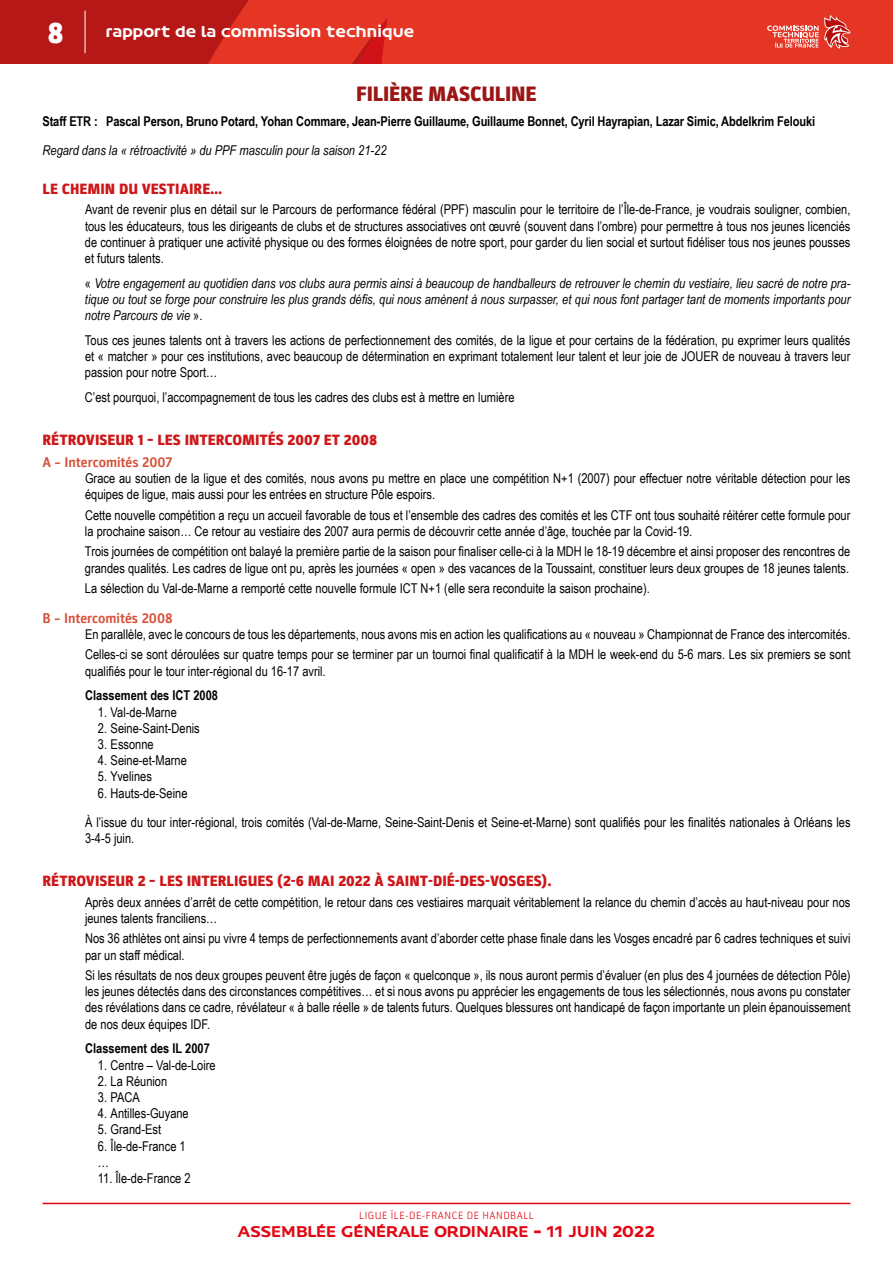
<style>
.page{position:relative;width:893px;height:1263px;background:#fff}
.page>*{position:absolute;margin:0;border:0;box-sizing:border-box;transform-origin:0 0}
.t1{font:900 30px "Parka";color:#fff}
.t2{font:900 21px "Parka";letter-spacing:-.01em;color:#9b1614}
.t3{font:900 15px "Parka";color:#cd1719}
.t4{font:15px "FF Hand V";color:#e30613}
.t5{font:15px "FF Hand V";color:#fff}
.t6{font:700 14.25px "Parka";color:#d74f38}
.t7{font:13.5px/16.2px "Arial Narrow";color:#000}
.t8{font:italic 13.5px/16.2px "Arial Narrow";color:#000;text-align:justify}
.t9{font:700 13.5px "Arial Narrow";letter-spacing:-.01em;color:#000}
.t10{font:300 10.5px "Parka";letter-spacing:.05em;color:#e30613}
.s1{font-style:normal}
</style>
<div class="page">
<hr style="left:43px;top:1203px;width:807px;height:1px;background:#e30613">
<svg style="left:0;top:0;width:893px;height:15px;background:#d82d20"></svg>
<hr style="left:85px;top:11px;width:1px;height:42px;background:#fff">
<svg style="left:0;top:15px;width:893px;height:49px;background:#d83023"></svg>
<h1 class="t1" style="left:47px;top:16px;width:18px">8</h1>
<p class="t5" style="left:106px;top:22px;width:310px">rapport de la commission technique</p>
<h2 class="t2" style="left:356px;top:82px;width:182px">FILIÈRE MASCULINE</h2>
<p class="t9" style="left:43px;top:111px;width:774px">Staff ETR : Pascal Person, Bruno Potard, Yohan Commare, Jean-Pierre Guillaume, Guillaume Bonnet, Cyril Hayrapian, Lazar Simic, Abdelkrim Felouki</p>
<p class="t8" style="left:43px;top:142px;width:345px">Regard dans la « rétroactivité » du PPF masculin pour la saison 21-22</p>
<p class="t3" style="left:43px;top:180px;width:182px">LE CHEMIN DU VESTIAIRE…</p>
<p class="t7" style="left:85px;top:201px;width:767px;text-align:justify">Avant de revenir plus en détail sur le Parcours de performance fédéral (PPF) masculin pour le territoire de l’Île-de-France, je voudrais souligner, combien, tous les éducateurs, tous les dirigeants de clubs et de structures associatives ont œuvré (souvent dans l’ombre) pour permettre à tous nos jeunes licenciés de continuer à pratiquer une activité physique ou des formes éloignées de notre sport, pour garder du lien social et surtout fidéliser tous nos jeunes pousses et futurs talents.</p>
<p class="t8" style="left:85px;top:275px;width:767px"><span class="s1">«</span> Votre engagement au quotidien dans vos clubs aura permis ainsi à beaucoup de handballeurs de retrouver le chemin du vestiaire, lieu sacré de notre pra&shy;tique ou tout se forge pour construire les plus grands défis, qui nous amènent à nous surpasser, et qui nous font partager tant de moments importants pour notre Parcours de vie <span class="s1">».</span></p>
<p class="t7" style="left:85px;top:331px;width:767px;text-align:justify">Tous ces jeunes talents ont à travers les actions de perfectionnement des comités, de la ligue et pour certains de la fédération, pu exprimer leurs qualités et « matcher » pour ces institutions, avec beaucoup de détermination en exprimant totalement leur talent et leur joie de JOUER de nouveau à travers leur passion pour notre Sport…</p>
<p class="t7" style="left:85px;top:389px;width:431px">C’est pourquoi, l’accompagnement de tous les cadres des clubs est à mettre en lumière</p>
<p class="t3" style="left:43px;top:432px;width:336px">RÉTROVISEUR 1 – LES INTERCOMITÉS 2007 ET 2008</p>
<p class="t6" style="left:43px;top:454px;width:131px">A – Intercomités 2007</p>
<p class="t7" style="left:85px;top:470px;width:767px">Grace au soutien de la ligue et des comités, nous avons pu mettre en place une compétition N+1 (2007) pour effectuer notre véritable détection pour les équipes de ligue, mais aussi pour les entrées en structure Pôle espoirs.</p>
<p class="t7" style="left:85px;top:506px;width:767px">Cette nouvelle compétition a reçu un accueil favorable de tous et l’ensemble des cadres des comités et les CTF ont tous souhaité réitérer cette formule pour la prochaine saison… Ce retour au vestiaire des 2007 aura permis de découvrir cette année d’âge, touchée par la Covid-19.</p>
<p class="t7" style="left:85px;top:543px;width:767px">Trois journées de compétition ont balayé la première partie de la saison pour finaliser celle-ci à la MDH le 18-19 décembre et ainsi proposer des rencontres de grandes qualités. Les cadres de ligue ont pu, après les journées « open » des vacances de la Toussaint, constituer leurs deux groupes de 18 jeunes talents.</p>
<p class="t7" style="left:85px;top:580px;width:566px">La sélection du Val-de-Marne a remporté cette nouvelle formule ICT N+1 (elle sera reconduite la saison prochaine).</p>
<p class="t6" style="left:43px;top:610px;width:132px">B – Intercomités 2008</p>
<p class="t7" style="left:85px;top:623px;width:767px;line-height:20.4px">En parallèle, avec le concours de tous les départements, nous avons mis en action les qualifications au « nouveau » Championnat de France des intercomités.<br>Celles-ci se sont déroulées sur quatre temps pour se terminer par un tournoi final qualificatif à la MDH le week-end du 5-6 mars. Les six premiers se sont</p>
<p class="t7" style="left:85px;top:662px;width:242px">qualifiés pour le tour inter-régional du 16-17 avril.</p>
<p class="t9" style="left:85px;top:685px;width:134px">Classement des ICT 2008</p>
<p class="t7" style="left:98px;top:703px;width:80px">1. Val-de-Marne</p>
<p class="t7" style="left:98px;top:719px;width:103px">2. Seine-Saint-Denis</p>
<p class="t7" style="left:98px;top:736px;width:57px">3. Essonne</p>
<p class="t7" style="left:98px;top:752px;width:91px">4. Seine-et-Marne</p>
<p class="t7" style="left:98px;top:768px;width:55px">5. Yvelines</p>
<p class="t7" style="left:85px;top:778px;width:767px;line-height:29px;text-indent:13px">6. Hauts-de-Seine<br>À l’issue du tour inter-régional, trois comités (Val-de-Marne, Seine-Saint-Denis et Seine-et-Marne) sont qualifiés pour les finalités nationales à Orléans les</p>
<p class="t7" style="left:85px;top:829px;width:51px">3-4-5 juin.</p>
<p class="t3" style="left:43px;top:873px;width:511px">RÉTROVISEUR 2 – LES INTERLIGUES (2-6 MAI 2022 À SAINT-DIÉ-DES-VOSGES).</p>
<p class="t7" style="left:85px;top:893px;width:767px">Après deux années d’arrêt de cette compétition, le retour dans ces vestiaires marquait véritablement la relance du chemin d’accès au haut-niveau pour nos jeunes talents franciliens…</p>
<p class="t7" style="left:85px;top:930px;width:767px">Nos 36 athlètes ont ainsi pu vivre 4 temps de perfectionnements avant d’aborder cette phase finale dans les Vosges encadré par 6 cadres techniques et suivi par un staff médical.</p>
<p class="t7" style="left:85px;top:967px;width:767px;text-align:justify">Si les résultats de nos deux groupes peuvent être jugés de façon « quelconque », ils nous auront permis d’évaluer (en plus des 4 journées de détection Pôle) les jeunes détectés dans des circonstances compétitives… et si nous avons pu apprécier les engagements de tous les sélectionnés, nous avons pu constater des révélations dans ce cadre, révélateur « à balle réelle » de talents futurs. Quelques blessures ont handicapé de façon importante un plein épanouissement de nos deux équipes IDF.</p>
<p class="t9" style="left:85px;top:1038px;width:126px">Classement des IL 2007</p>
<p class="t7" style="left:98px;top:1056px;width:119px">1. Centre – Val-de-Loire</p>
<p class="t7" style="left:98px;top:1072px;width:71px">2. La Réunion</p>
<p class="t7" style="left:98px;top:1088px;width:44px">3. PACA</p>
<p class="t7" style="left:98px;top:1105px;width:92px">4. Antilles-Guyane</p>
<p class="t7" style="left:98px;top:1121px;width:65px">5. Grand-Est</p>
<p class="t7" style="left:98px;top:1137px;width:89px">6. Île-de-France 1 …</p>
<p class="t7" style="left:98px;top:1169px;width:94px">11. Île-de-France 2</p>
<p class="t10" style="left:359px;top:1210px;width:176px">LIGUE ÎLE-DE-FRANCE DE HANDBALL</p>
<p class="t4" style="left:237px;top:1222px;width:419px">ASSEMBLÉE GÉNÉRALE ORDINAIRE – 11 JUIN 2022</p>
</div>
